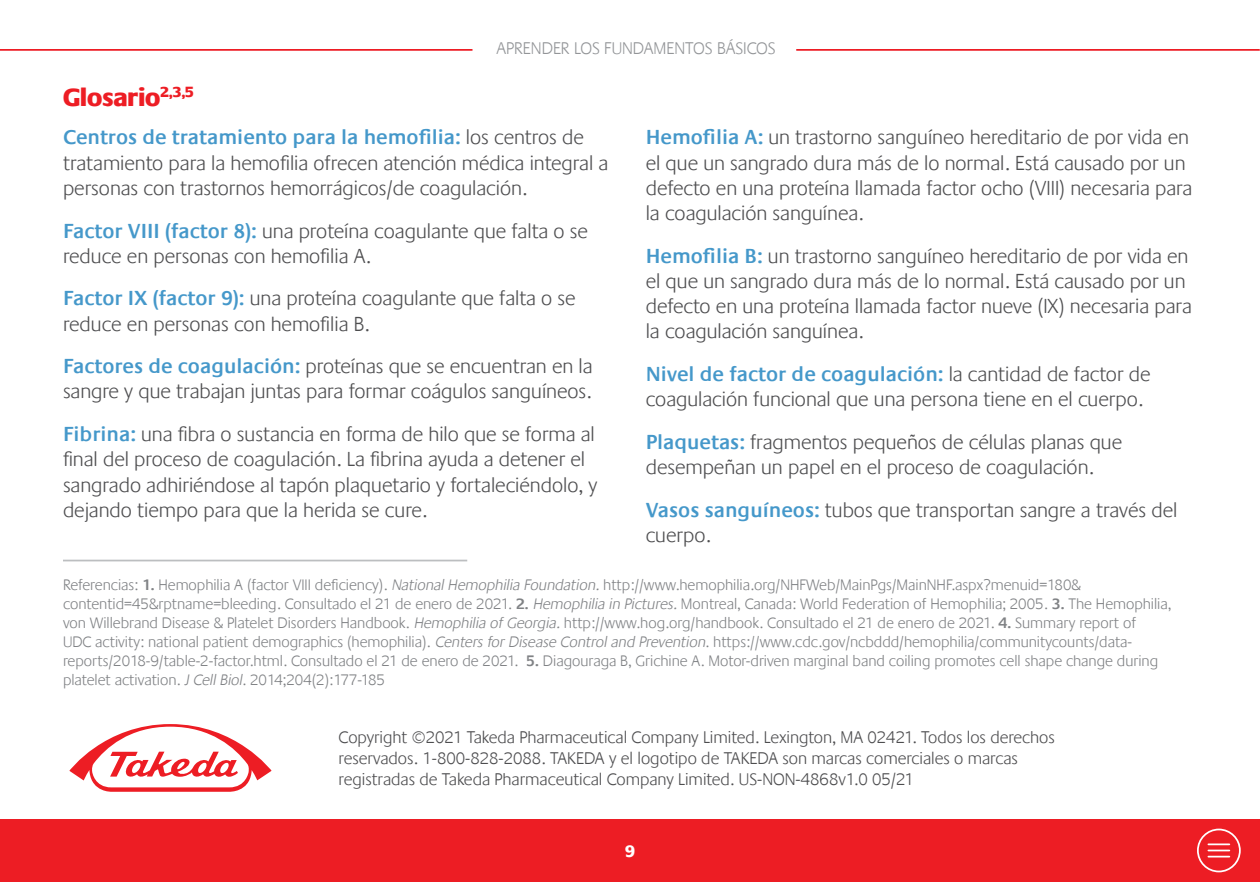
<style>
.page{position:relative;width:1260px;height:882px;background:#fff}
.page>*{position:absolute;margin:0;border:0;box-sizing:border-box;transform-origin:0 0}
.t1{font:800 26.25px "Praxis LT";color:#ed1d24}
.t2{font:300 21px/25.2px "Praxis LT";color:#4d4d4f}
.t3{font:300 17.5px/21px "Praxis LT";color:#4d4d4f}
.t4{font:300 17.5px "Praxis LT";color:#939598}
.t5{font:800 17.5px "Praxis LT";color:#fff}
.t6{font:300 15.75px/18.9px "Praxis LT";color:#808285}
.s1{font-weight:600;color:#4598ca}
.s2{font-weight:600}
.s3{font-style:italic}
</style>
<div class="page">
<div style="left:0;top:819px;width:1260px;height:63px;background:#ed1d24"></div>
<svg style="left:69px;top:724px;width:203px;height:68px"></svg>
<hr style="left:796px;top:49px;width:464px;height:2px;background:#ed1d24">
<hr style="left:0;top:49px;width:472px;height:2px;background:#ed1d24">
<hr style="left:63px;top:560px;width:404px;height:1px;background:#bcbec0">
<div style="left:1197px;top:829px;width:44px;height:43px;border:2px solid #fff;border-radius:50%"></div>
<hr style="left:1208px;top:843px;width:21px;height:2px;background:#fff">
<svg style="left:1208px;top:850px;width:21px;height:1px"></svg>
<hr style="left:1208px;top:856px;width:21px;height:2px;background:#fff">
<p class="t1" style="left:63px;top:83px;width:132px">Glosario<sup>2,3,5</sup></p>
<p class="t4" style="left:496px;top:39px;width:281px">APRENDER LOS FUNDAMENTOS BÁSICOS</p>
<p class="t2" style="left:63px;top:125px;width:547px"><span class="s1">Centros de tratamiento para la hemofilia:</span> los centros de tratamiento para la hemofilia ofrecen atención médica integral a personas con trastornos hemorrágicos/de coagulación.</p>
<p class="t2" style="left:63px;top:218px;width:527px"><span class="s1">Factor VIII (factor 8):</span> una proteína coagulante que falta o se reduce en personas con hemofilia A.</p>
<p class="t2" style="left:63px;top:286px;width:514px"><span class="s1">Factor IX (factor 9):</span> una proteína coagulante que falta o se reduce en personas con hemofilia B.</p>
<p class="t2" style="left:63px;top:354px;width:531px"><span class="s1">Factores de coagulación:</span> proteínas que se encuentran en la sangre y que trabajan juntas para formar coágulos sanguíneos.</p>
<p class="t2" style="left:63px;top:422px;width:536px"><span class="s1">Fibrina:</span> una fibra o sustancia en forma de hilo que se forma al final del proceso de coagulación. La fibrina ayuda a detener el sangrado adhiriéndose al tapón plaquetario y fortaleciéndolo, y dejando tiempo para que la herida se cure.</p>
<p class="t2" style="left:646px;top:125px;width:548px"><span class="s1">Hemofilia A:</span> un trastorno sanguíneo hereditario de por vida en el que un sangrado dura más de lo normal. Está causado por un defecto en una proteína llamada factor ocho (VIII) necesaria para la coagulación sanguínea.</p>
<p class="t2" style="left:646px;top:244px;width:548px"><span class="s1">Hemofilia B:</span> un trastorno sanguíneo hereditario de por vida en el que un sangrado dura más de lo normal. Está causado por un defecto en una proteína llamada factor nueve (IX) necesaria para la coagulación sanguínea.</p>
<p class="t2" style="left:646px;top:362px;width:506px"><span class="s1">Nivel de factor de coagulación:</span> la cantidad de factor de coagulación funcional que una persona tiene en el cuerpo.</p>
<p class="t2" style="left:646px;top:430px;width:478px"><span class="s1">Plaquetas:</span> fragmentos pequeños de células planas que desempeñan un papel en el proceso de coagulación.</p>
<p class="t2" style="left:646px;top:498px;width:533px"><span class="s1">Vasos sanguíneos:</span> tubos que transportan sangre a través del cuerpo.</p>
<p class="t6" style="left:63px;top:576px;width:1110px">Referencias: <span class="s2">1.</span> Hemophilia A (factor VIII deficiency). <span class="s3">NationalHemophilia Foundation.</span>http://www.hemophilia.org/NHFWeb/MainPgs/MainNHF.aspx?menuid=180&amp; contentid=45&amp;rptname=bleeding. Consultado el 21 de enero de 2021. <span class="s2">2.</span> <span class="s3">Hemophilia in Pictures.</span>Montreal, Canada: World Federation of Hemophilia; 2005. <span class="s2">3.</span> The Hemophilia, von Willebrand Disease &amp; Platelet Disorders Handbook. <span class="s3">Hemophilia ofGeorgia.</span>http://www.hog.org/handbook. Consultado el 21 de enero de 2021. <span class="s2">4.</span> Summary report of<br>UDC activity: national patient demographics (hemophilia). <span class="s3">CentersforDisease Controland Prevention</span>. https://www.cdc.gov/ncbddd/hemophilia/communitycounts/data&shy;reports/2018-9/table-2-factor.html. Consultado el 21 de enero de 2021. <span class="s2">5.</span> Diagouraga B, Grichine A. Motor-driven marginal band coiling promotes cell shape change during platelet activation. <span class="s3">JCellBiol</span>. 2014;204(2):177-185</p>
<p class="t3" style="left:339px;top:727px;width:718px">Copyright ©2021 Takeda Pharmaceutical Company Limited. Lexington, MA 02421. Todos los derechos reservados. 1-800-828-2088. TAKEDA y el logotipo de TAKEDA son marcas comerciales o marcas registradas de Takeda Pharmaceutical Company Limited. US-NON-4868v1.0 05/21</p>
<p class="t5" style="left:625px;top:841px;width:11px">9</p>
</div>
